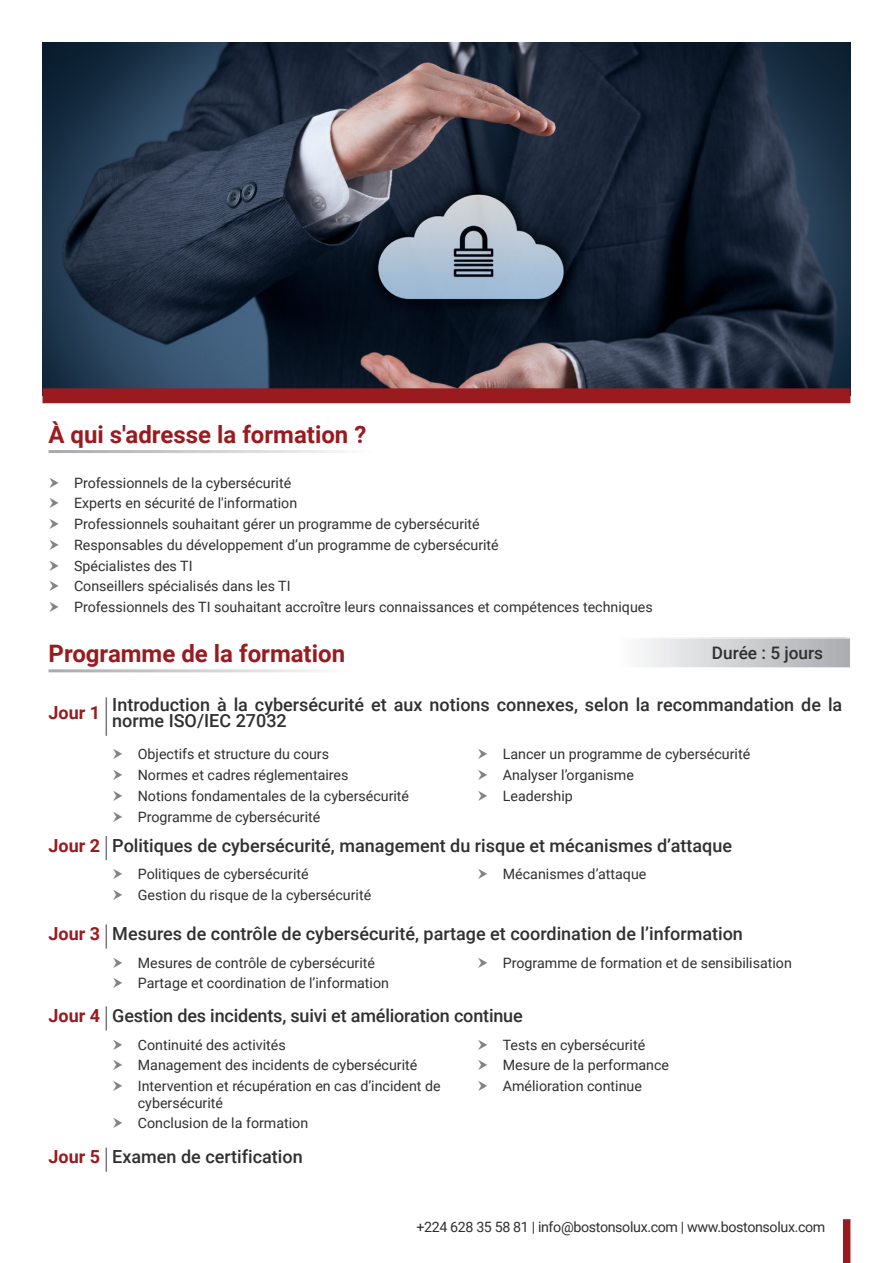
<style>
.page{position:relative;width:893px;height:1263px;background:#fff}
.page>*{position:absolute;margin:0;border:0;box-sizing:border-box;transform-origin:0 0}
.t1{font:700 24px "Roboto";color:#991b1f}
.t2{font:500 18px/16.5px "Roboto";color:#312f30}
.t3{font:700 18px "Roboto";color:#991b1f}
.t4{font:500 17.25px "Roboto";color:#312f30}
.Bullet_Points{font:14.25px/16.5px "Roboto";color:#312f30}
.Bullet_Points-2{font:14.25px "Roboto";letter-spacing:-.025em;color:#312f30}
</style>
<div class="page">
<img style="left:43px;top:43px;width:807px;height:345px">
<div style="left:43px;top:388px;width:807px;height:15px;background:#991b1f"></div>
<svg style="left:642px;top:639px;width:208px;height:29px"></svg>
<hr style="left:106px;top:697px;width:1px;height:39px;background:#76787b">
<svg style="left:106px;top:836px;width:1px;height:24px"></svg>
<svg style="left:106px;top:924px;width:1px;height:24px"></svg>
<svg style="left:106px;top:1006px;width:1px;height:24px"></svg>
<svg style="left:106px;top:1147px;width:1px;height:25px"></svg>
<div style="left:843px;top:1219px;width:7px;height:44px;background:#991b1f"></div>
<p class="t1" style="left:49px;top:417px;width:319px">À qui s'adresse la formation ?</p>
<p class="Bullet_Points" style="left:74px;top:474px;width:219px">Professionnels de la cybersécurité</p>
<p class="Bullet_Points" style="left:74px;top:494px;width:225px">Experts en sécurité de l'information</p>
<p class="Bullet_Points" style="left:74px;top:515px;width:407px">Professionnels souhaitant gérer un programme de cybersécurité</p>
<p class="Bullet_Points" style="left:74px;top:536px;width:426px">Responsables du développement d’un programme de cybersécurité</p>
<p class="Bullet_Points" style="left:74px;top:557px;width:120px">Spécialistes des TI</p>
<p class="Bullet_Points" style="left:74px;top:577px;width:218px">Conseillers spécialisés dans les TI</p>
<p class="Bullet_Points" style="left:74px;top:598px;width:580px">Professionnels des TI souhaitant accroître leurs connaissances et compétences techniques</p>
<p class="t1" style="left:49px;top:636px;width:298px">Programme de la formation</p>
<p class="t4" style="left:712px;top:641px;width:113px">Durée : 5 jours</p>
<p class="t3" style="left:49px;top:700px;width:53px">Jour 1</p>
<p class="t2" style="left:112px;top:695px;width:731px">Introduction à la cybersécurité et aux notions connexes, selon la recommandation de la norme ISO/IEC 27032</p>
<p class="Bullet_Points" style="left:138px;top:745px;width:193px">Objectifs et structure du cours</p>
<p class="Bullet_Points" style="left:138px;top:766px;width:212px">Normes et cadres réglementaires</p>
<p class="Bullet_Points" style="left:138px;top:787px;width:273px">Notions fondamentales de la cybersécurité</p>
<p class="Bullet_Points" style="left:138px;top:808px;width:184px">Programme de cybersécurité</p>
<p class="Bullet_Points" style="left:503px;top:745px;width:249px">Lancer un programme de cybersécurité</p>
<p class="Bullet_Points" style="left:503px;top:766px;width:133px">Analyser l’organisme</p>
<p class="Bullet_Points" style="left:503px;top:787px;width:72px">Leadership</p>
<p class="t3" style="left:49px;top:833px;width:53px">Jour 2</p>
<p class="t2" style="left:112px;top:836px;width:621px">Politiques de cybersécurité, management du risque et mécanismes d’attaque</p>
<p class="Bullet_Points" style="left:138px;top:865px;width:172px">Politiques de cybersécurité</p>
<p class="Bullet_Points" style="left:138px;top:886px;width:235px">Gestion du risque de la cybersécurité</p>
<p class="Bullet_Points" style="left:503px;top:865px;width:145px">Mécanismes d’attaque</p>
<p class="t3" style="left:49px;top:921px;width:53px">Jour 3</p>
<p class="t2" style="left:112px;top:925px;width:632px">Mesures de contrôle de cybersécurité, partage et coordination de l’information</p>
<p class="Bullet_Points" style="left:138px;top:954px;width:239px">Mesures de contrôle de cybersécurité</p>
<p class="Bullet_Points" style="left:138px;top:975px;width:253px">Partage et coordination de l’information</p>
<p class="Bullet_Points" style="left:503px;top:954px;width:291px">Programme de formation et de sensibilisation</p>
<p class="t3" style="left:49px;top:1003px;width:53px">Jour 4</p>
<p class="t2" style="left:112px;top:1007px;width:412px">Gestion des incidents, suivi et amélioration continue</p>
<p class="Bullet_Points" style="left:138px;top:1036px;width:150px">Continuité des activités</p>
<p class="Bullet_Points" style="left:138px;top:1056px;width:281px">Management des incidents de cybersécurité</p>
<p class="Bullet_Points" style="left:138px;top:1077px;width:304px">Intervention et récupération en cas d’incident de cybersécurité</p>
<p class="Bullet_Points" style="left:138px;top:1115px;width:172px">Conclusion de la formation</p>
<p class="Bullet_Points" style="left:503px;top:1036px;width:144px">Tests en cybersécurité</p>
<p class="Bullet_Points" style="left:503px;top:1056px;width:168px">Mesure de la performance</p>
<p class="Bullet_Points" style="left:503px;top:1077px;width:141px">Amélioration continue</p>
<p class="t3" style="left:49px;top:1144px;width:53px">Jour 5</p>
<p class="t2" style="left:112px;top:1148px;width:192px">Examen de certification</p>
<p class="Bullet_Points-2" style="left:416px;top:1217px;width:411px">+224 628 35 58 81 | info@bostonsolux.com | www.bostonsolux.com</p>
</div>
